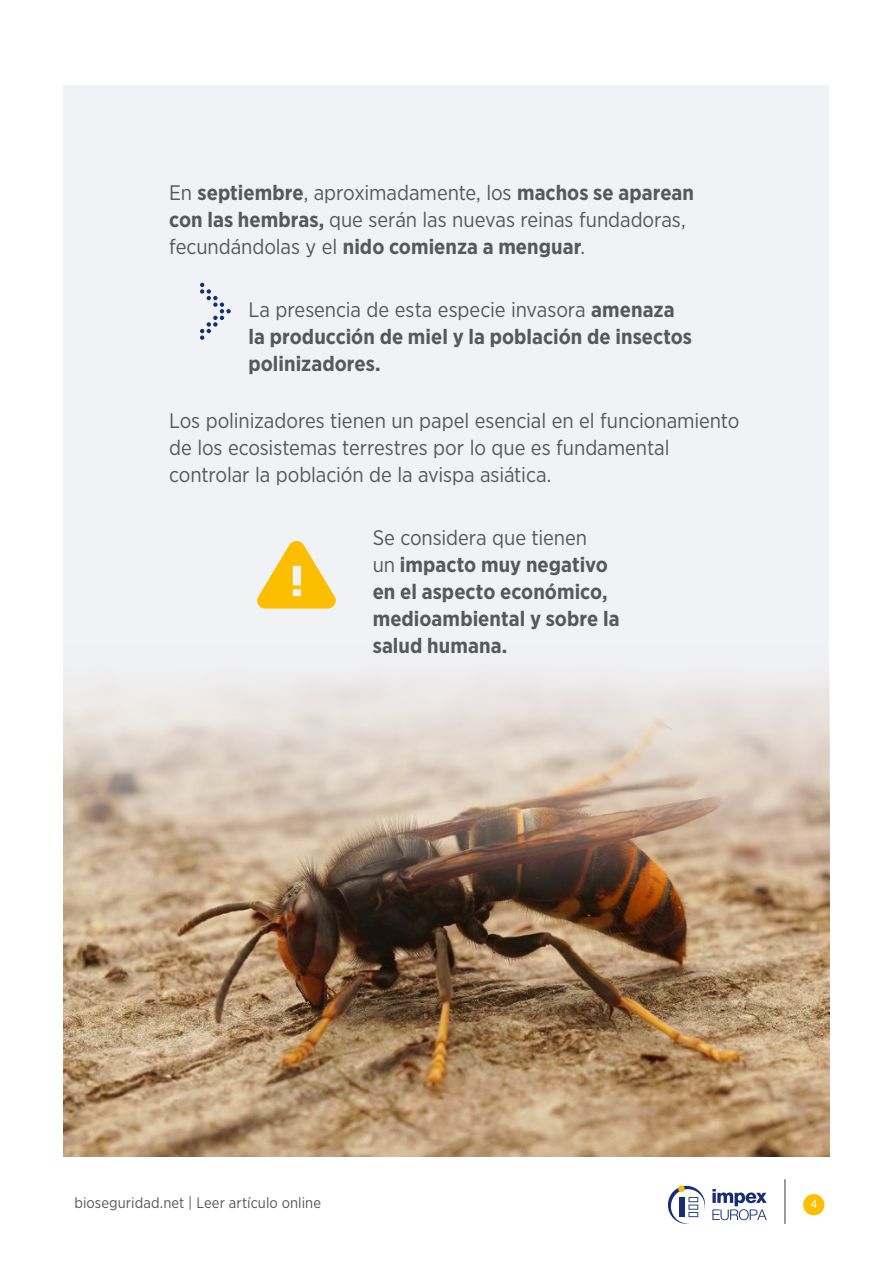
<style>
.page{position:relative;width:893px;height:1263px;background:#fff}
.page>*{position:absolute;margin:0;border:0;box-sizing:border-box;transform-origin:0 0}
.Online_txt{font:21px/27px "Gotham Narrow";letter-spacing:-.005em;color:#56585a}
.Online_txt-2{font:700 21px/27px "Gotham Narrow";color:#56585a}
.t1{font:15px "Gotham Narrow";letter-spacing:.005em;color:#56585a}
.t2{font:12px "Gotham Narrow";color:#fff}
.s1{font-weight:700}
.s2{font-weight:400}
</style>
<div class="page">
<div style="left:803px;top:1194px;width:21px;height:21px;background:#fbbe00;border-radius:50%"></div>
<hr style="left:784px;top:1179px;width:2px;height:45px;background:#7e7e7e">
<div style="left:64px;top:85px;width:765px;height:1071px;background:#f1f2f6"></div>
<svg style="left:668px;top:1186px;width:37px;height:38px"></svg>
<div style="left:678px;top:1185px;width:7px;height:7px;background:#fcbe00;border-radius:50%"></div>
<svg style="left:712px;top:1189px;width:55px;height:31px"></svg>
<svg style="left:200px;top:283px;width:31px;height:57px"></svg>
<img style="left:64px;top:674px;width:765px;height:482px">
<svg style="left:257px;top:541px;width:79px;height:67px"></svg>
<p class="Online_txt" style="left:169px;top:179px;width:526px">En <span class="s1">septiembre</span>, aproximadamente, los <span class="s1">machos se aparean con las hembras,</span> que serán las nuevas reinas fundadoras, fecundándolas y el <span class="s1">nido comienza a menguar</span>.</p>
<p class="Online_txt-2" style="left:248px;top:296px;width:445px"><span class="s2">La presencia de esta especie invasora</span> amenaza la producción de miel y la población de insectos polinizadores.</p>
<p class="Online_txt" style="left:169px;top:407px;width:572px">Los polinizadores tienen un papel esencial en el funcionamiento de los ecosistemas terrestres por lo que es fundamental controlar la población de la avispa asiática.</p>
<p class="Online_txt-2" style="left:373px;top:524px;width:248px"><span class="s2">Se considera que tienen<br>un</span> impacto muy negativo en el aspecto económico, medioambiental y sobre la salud humana.</p>
<p class="t1" style="left:74px;top:1193px;width:248px">bioseguridad.net | Leer artículo online</p>
<p class="t2" style="left:810px;top:1197px;width:8px">4</p>
</div>
